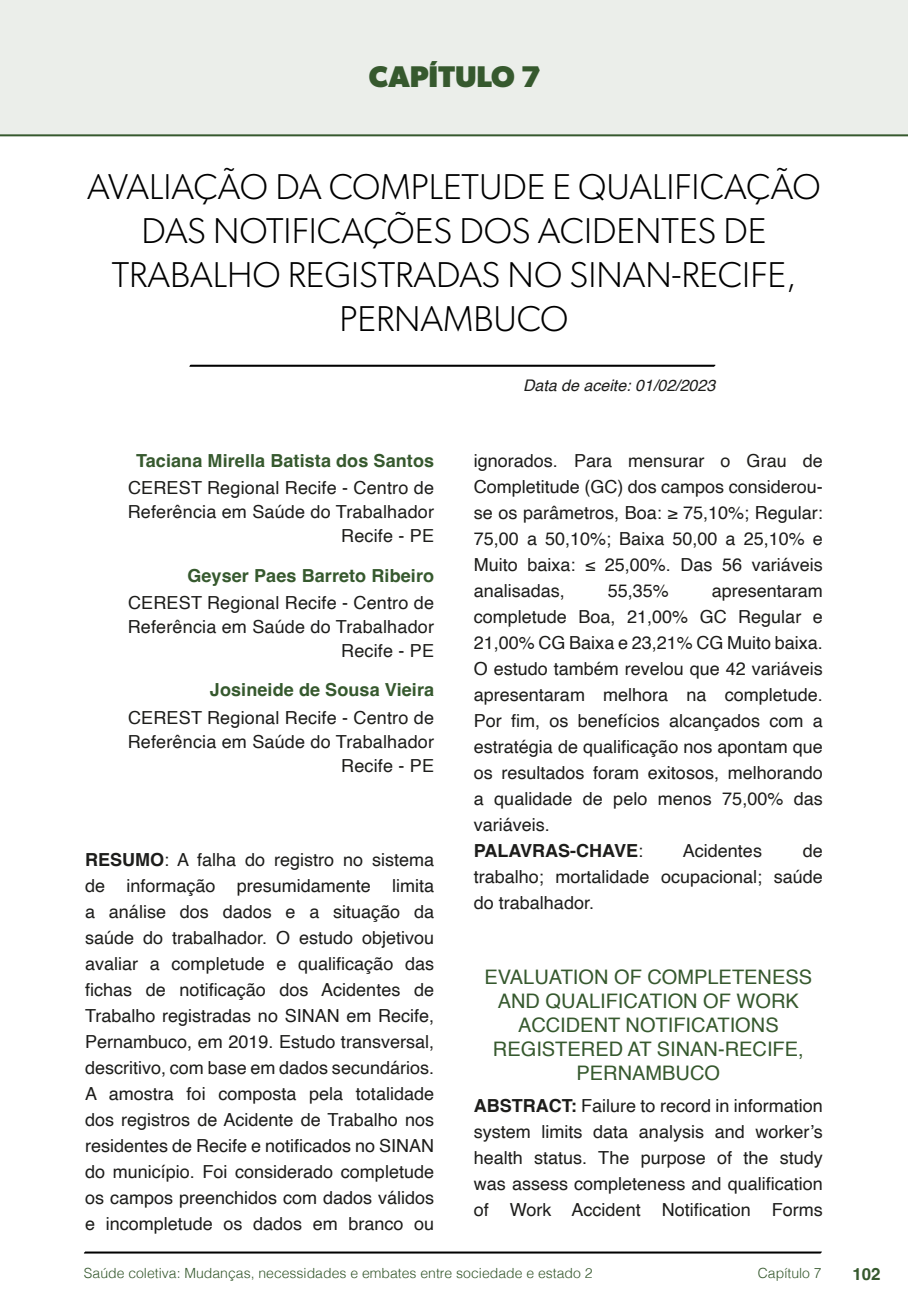
<style>
.page{position:relative;width:908px;height:1304px;background:#fff}
.page>*{position:absolute;margin:0;border:0;box-sizing:border-box;transform-origin:0 0}
.t1{font:300 36px/44px "Gibson";color:#000;text-align:center}
.t2{font:700 30px "Gibson";color:#36592e}
.t3{font:20px/24px "Helvetica";color:#36592e;text-align:center}
.t4{font:18px/26px "Helvetica";color:#1d1d1b;text-align:justify}
.t5{font:700 18px "Helvetica";letter-spacing:.005em;color:#36592e}
.t6{font:700 16.8px "Helvetica";color:#36592e}
.t7{font:italic 16px "Helvetica";color:#1d1d1b}
.t8{font:300 14px "Helvetica";color:#36592e}
.s1{font-weight:700}
</style>
<div class="page">
<svg style="left:84px;top:1251px;width:737px;height:3px;background:#515151"></svg>
<svg style="left:189px;top:364px;width:526px;height:3px;background:#4f4f4f"></svg>
<div style="left:0;top:0;width:907px;height:136px;background:#ebeeea"></div>
<div style="left:44px;top:72px;width:68px;height:61px;background:#ebeeea"></div>
<h2 class="t2" style="left:369px;top:58px;width:173px">CAPÍTULO 7</h2>
<h1 class="t1" style="left:87px;top:164px;width:735px">AVALIAÇÃO DA COMPLETUDE E QUALIFICAÇÃO<br>DAS NOTIFICAÇÕES DOS ACIDENTES DE<br>TRABALHO REGISTRADAS NO SINAN-RECIFE,<br>PERNAMBUCO</h1>
<p class="t5" style="left:136px;top:450px;width:299px">Taciana Mirella Batista dos Santos</p>
<p class="t4" style="left:128px;top:477px;width:308px;line-height:24px;text-align:right">CEREST Regional Recife - Centro de<br>Referência em Saúde do Trabalhador<br>Recife - PE</p>
<p class="t5" style="left:187px;top:564px;width:248px">Geyser Paes Barreto Ribeiro</p>
<p class="t4" style="left:128px;top:591px;width:308px;line-height:24px;text-align:right">CEREST Regional Recife - Centro de<br>Referência em Saúde do Trabalhador<br>Recife - PE</p>
<p class="t5" style="left:210px;top:679px;width:225px">Josineide de Sousa Vieira</p>
<p class="t4" style="left:128px;top:706px;width:308px;line-height:24px;text-align:right">CEREST Regional Recife - Centro de<br>Referência em Saúde do Trabalhador<br>Recife - PE</p>
<p class="t4" style="left:85px;top:847px;width:350px"><span class="s1">RESUMO</span>: A falha do registro no sistema de informação presumidamente limita a análise dos dados e a situação da saúde do trabalhador. O estudo objetivou avaliar a completude e qualificação das fichas de notificação dos Acidentes de Trabalho registradas no SINAN em Recife, Pernambuco, em 2019. Estudo transversal, descritivo, com base em dados secundários.<br>A amostra foi composta pela totalidade dos registros de Acidente de Trabalho nos residentes de Recife e notificados no SINAN do município. Foi considerado completude os campos preenchidos com dados válidos e incompletude os dados em branco ou</p>
<p class="t7" style="left:523px;top:373px;width:194px">Data de aceite: 01/02/2023</p>
<p class="t4" style="left:473px;top:448px;width:350px">ignorados. Para mensurar o Grau de Completitude (GC) dos campos considerou&shy;se os parâmetros, Boa: ≥ 75,10%; Regular:<br>75,00 a 50,10%; Baixa 50,00 a 25,10% e Muito baixa: ≤ 25,00%. Das 56 variáveis analisadas,</p>
<p class="t4" style="left:607px;top:578px;width:63px">55,35%</p>
<p class="t4" style="left:473px;top:578px;width:350px;text-align:left;text-indent:238px">apresentaram completude Boa, 21,00% GC Regular e<br>21,00% CG Baixa e 23,21% CG Muito baixa.<br>O estudo também revelou que 42 variáveis apresentaram melhora na completude.<br>Por fim, os benefícios alcançados com a estratégia de qualificação nos apontam que os resultados foram exitosos, melhorando a qualidade de pelo menos 75,00% das variáveis.<br><span class="s1">PALAVRAS-CHAVE</span>:</p>
<p class="t4" style="left:473px;top:838px;width:350px;text-indent:329px">de trabalho; mortalidade ocupacional; saúde do trabalhador.</p>
<p class="t4" style="left:682px;top:838px;width:81px">Acidentes</p>
<p class="t3" style="left:484px;top:966px;width:329px">EVALUATION OF COMPLETENESS<br>AND QUALIFICATION OF WORK<br>ACCIDENT NOTIFICATIONS<br>REGISTERED AT SINAN-RECIFE,<br>PERNAMBUCO</p>
<p class="t4" style="left:473px;top:1093px;width:350px"><span class="s1">ABSTRACT:</span> Failure to record in information system limits data analysis and worker’s health status. The purpose of the study was assess completeness and qualification of Work Accident Notification Forms</p>
<p class="t8" style="left:84px;top:1261px;width:510px">Saúde coletiva: Mudanças, necessidades e embates entre sociedade e estado 2</p>
<p class="t8" style="left:757px;top:1261px;width:65px">Capítulo 7</p>
<p class="t6" style="left:851px;top:1264px;width:30px">102</p>
</div>
